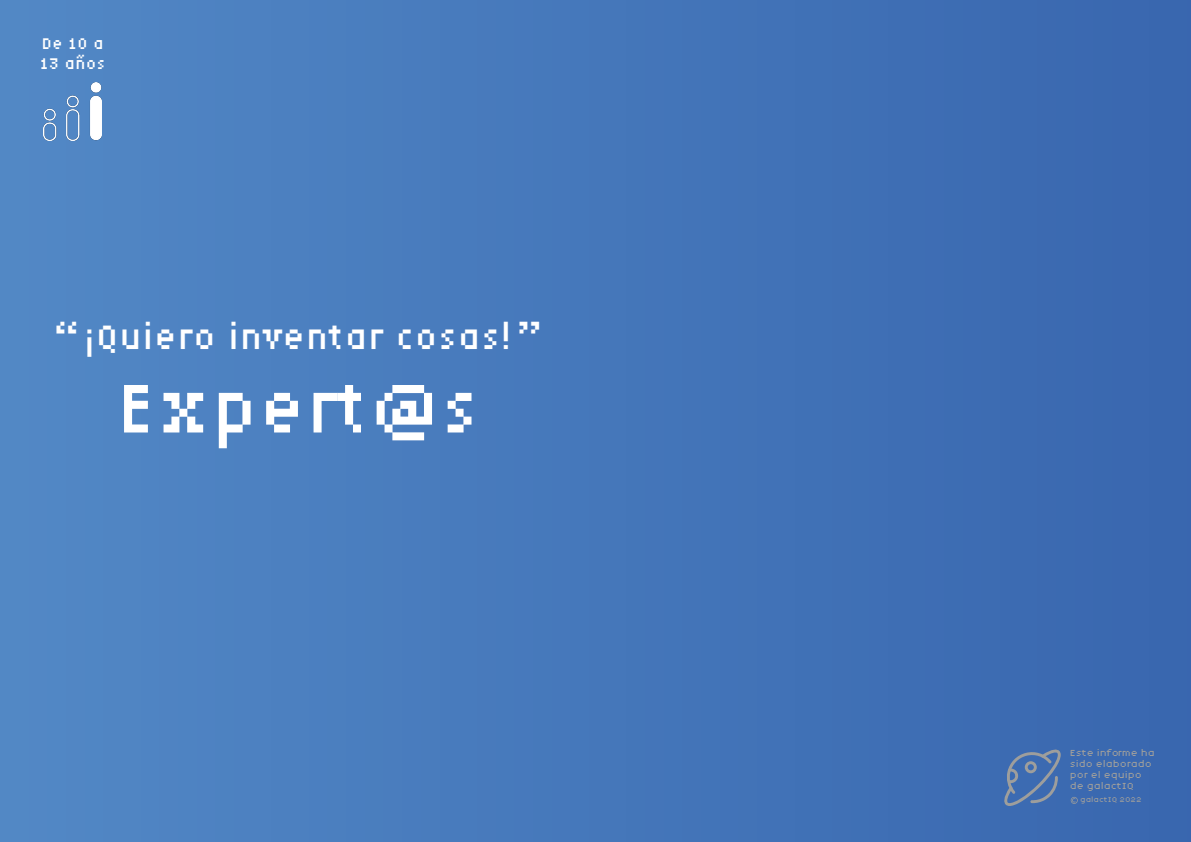
<style>
.page{position:relative;width:1191px;height:842px;background:#fff}
.page>*{position:absolute;margin:0;border:0;box-sizing:border-box;transform-origin:0 0}
.t1{font:71px "Lo Res 9 OT Narrow";color:#fff}
.t2{font:35px "Lo Res 9 OT Narrow";color:#fff}
.t3{font:16px/20px "Lo Res 9 OT Narrow";color:#fff}
.t4{font:expanded 9px/10.8px "Lo Res 9 Plus OT";color:#9e9e9c}
.t5{font:expanded 7.1px "Lo Res 9 Plus OT";color:#9e9e9c}
</style>
<div class="page">
<div style="left:0;top:0;width:1191px;height:842px;background:linear-gradient(to right,#5288c6,#3866af)"></div>
<img style="left:44px;top:82px;width:57px;height:58px">
<svg style="left:1002px;top:748px;width:58px;height:58px;background:#5376ac"></svg>
<svg style="left:1070px;top:797px;width:7px;height:7px"></svg>
<h3 class="t3" style="left:40px;top:33px;width:67px">De 10 a<br>13 años</h3>
<h2 class="t2" style="left:53px;top:310px;width:492px">“¡Quiero inventar cosas!”</h2>
<h1 class="t1" style="left:116px;top:353px;width:364px">Expert@s</h1>
<p class="t4" style="left:1069px;top:747px;width:87px">Este informe ha sido elaborado por el equipo de galactIQ</p>
<p class="t5" style="left:1080px;top:794px;width:63px">galactIQ 2022</p>
</div>
